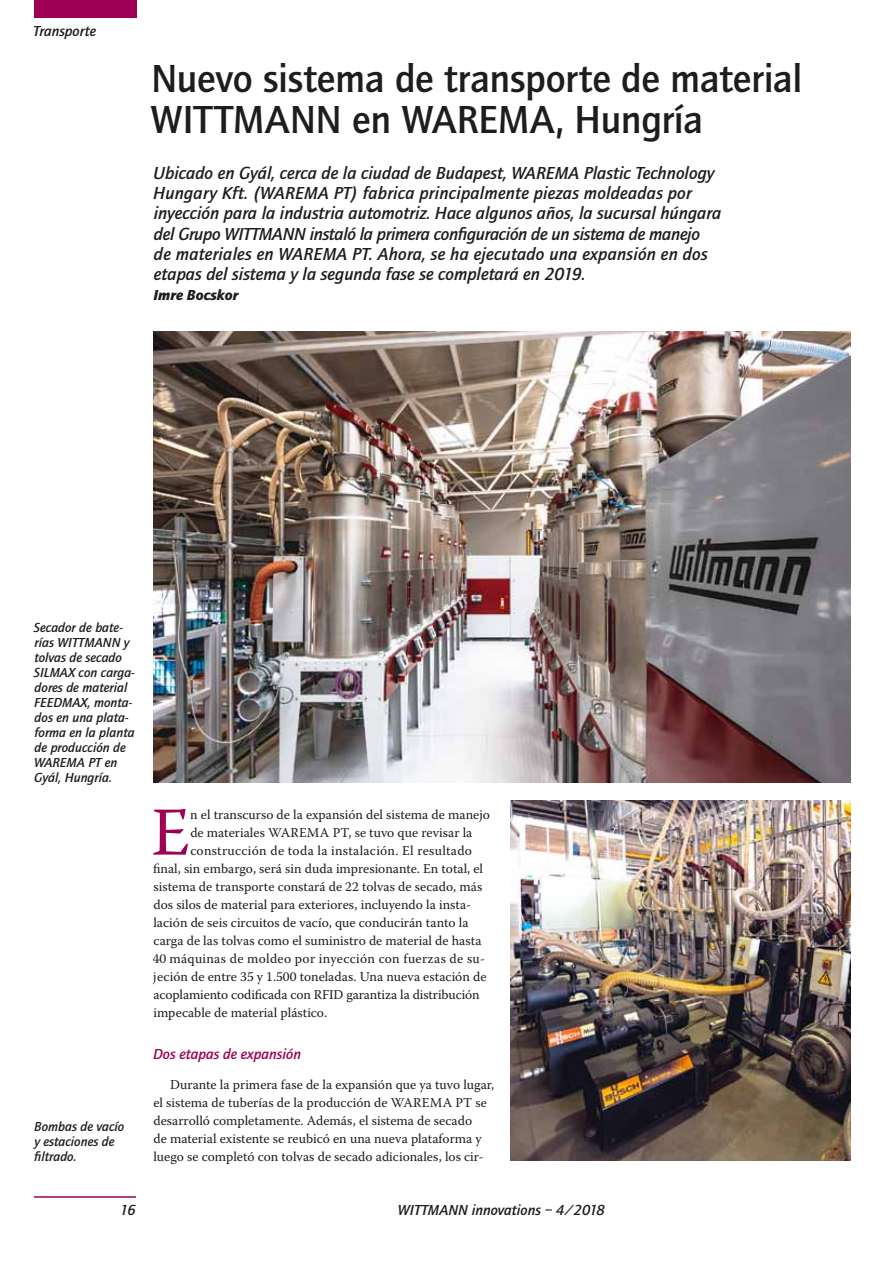
<style>
.page{position:relative;width:893px;height:1263px;background:#fff}
.page>*{position:absolute;margin:0;border:0;box-sizing:border-box;transform-origin:0 0}
.t1{font:68.25px "Warnock Pro";color:#9e0054}
.t2{font:500 40.5px/40.5px "Quay Sans";letter-spacing:-.01em;color:#1d1d1b}
.t3{font:italic 500 18px/20.2px "Quay Sans";color:#1d1d1b}
.t4{font:italic 500 15px "Quay Sans";color:#1d1d1b}
.t5{font:italic 500 15px "Quay Sans";color:#9e0054}
.t6{font:italic 900 15px "Quay Sans";color:#1d1d1b}
.t7{font:13.5px/18px "Warnock Pro";color:#1d1d1b}
.t8{font:italic 500 13.5px/15px "Quay Sans";color:#1d1d1b}
.t9{font:13.5px "Warnock Pro";letter-spacing:.02em;color:#1d1d1b}
</style>
<div class="page">
<div style="left:34px;top:0;width:102px;height:18px;background:#9e0054"></div>
<hr style="left:34px;top:1196px;width:102px;height:2px;background:#9e0054">
<img style="left:153px;top:332px;width:697px;height:450px">
<img style="left:510px;top:800px;width:340px;height:361px">
<p class="t4" style="left:33px;top:22px;width:64px">Transporte</p>
<h2 class="t2" style="left:150px;top:59px;width:653px">Nuevo sistema de transporte de material<br>WITTMANN en WAREMA, Hungría</h2>
<p class="t3" style="left:153px;top:163px;width:570px">Ubicado en Gyál, cerca de la ciudad de Budapest, WAREMA Plastic Technology Hungary Kft. (WAREMA PT) fabrica principalmente piezas moldeadas por inyección para la industria automotriz. Hace algunos años, la sucursal húngara del Grupo WITTMANN instaló la primera configuración de un sistema de manejo<br>de materiales en WAREMA PT. Ahora, se ha ejecutado una expansión en dos etapas del sistema y la segunda fase se completará en 2019.</p>
<p class="t6" style="left:153px;top:286px;width:86px">Imre Bocskor</p>
<p class="t8" style="left:34px;top:620px;width:102px">Secador de bate&shy;rías WITTMANN y tolvas de secado<br>SILMAX con carga&shy;dores de material<br>FEEDMAX, monta&shy;dos en una plata&shy;forma en la planta de producción de<br>WAREMA PT en<br>Gyál, Hungría.</p>
<p class="t8" style="left:34px;top:1119px;width:92px">Bombas de vacío y estaciones de filtrado.</p>
<h1 class="t1" style="left:151px;top:791px;width:40px">E</h1>
<p class="t7" style="left:190px;top:805px;width:301px">n el transcurso de la expansión del sistema de manejo</p>
<p class="t7" style="left:190px;top:823px;width:284px">de materiales WAREMA PT, se tuvo que revisar la</p>
<p class="t9" style="left:190px;top:842px;width:283px">construcción de toda la instalación. El resultado</p>
<p class="t7" style="left:153px;top:859px;width:331px">final, sin embargo, será sin duda impresionante. En total, el</p>
<p class="t7" style="left:154px;top:877px;width:330px">sistema de transporte constará de 22 tolvas de secado, más</p>
<p class="t7" style="left:153px;top:895px;width:319px">dos silos de material para exteriores, incluyendo la insta-</p>
<p class="t7" style="left:153px;top:913px;width:317px">lación de seis circuitos de vacío, que conducirán tanto la</p>
<p class="t7" style="left:153px;top:931px;width:330px">carga de las tolvas como el suministro de material de hasta</p>
<p class="t9" style="left:153px;top:950px;width:334px">40 máquinas de moldeo por inyección con fuerzas de su-</p>
<p class="t7" style="left:153px;top:967px;width:335px">jeción de entre 35 y 1.500 toneladas. Una nueva estación de</p>
<p class="t7" style="left:154px;top:985px;width:328px">acoplamiento codificada con RFID garantiza la distribución</p>
<p class="t7" style="left:153px;top:1003px;width:175px">impecable de material plástico.</p>
<p class="t5" style="left:153px;top:1045px;width:150px">Dos etapas de expansión</p>
<p class="t7" style="left:153px;top:1075px;width:342px;text-indent:17px">Durante la primera fase de la expansión que ya tuvo lugar, el sistema de tuberías de la producción de WAREMA PT se desarrolló completamente. Además, el sistema de secado<br>de material existente se reubicó en una nueva plataforma y luego se completó con tolvas de secado adicionales, los cir-</p>
<p class="t4" style="left:120px;top:1201px;width:17px">16</p>
<p class="t4" style="left:398px;top:1201px;width:208px">WITTMANN innovations – 4/2018</p>
</div>
